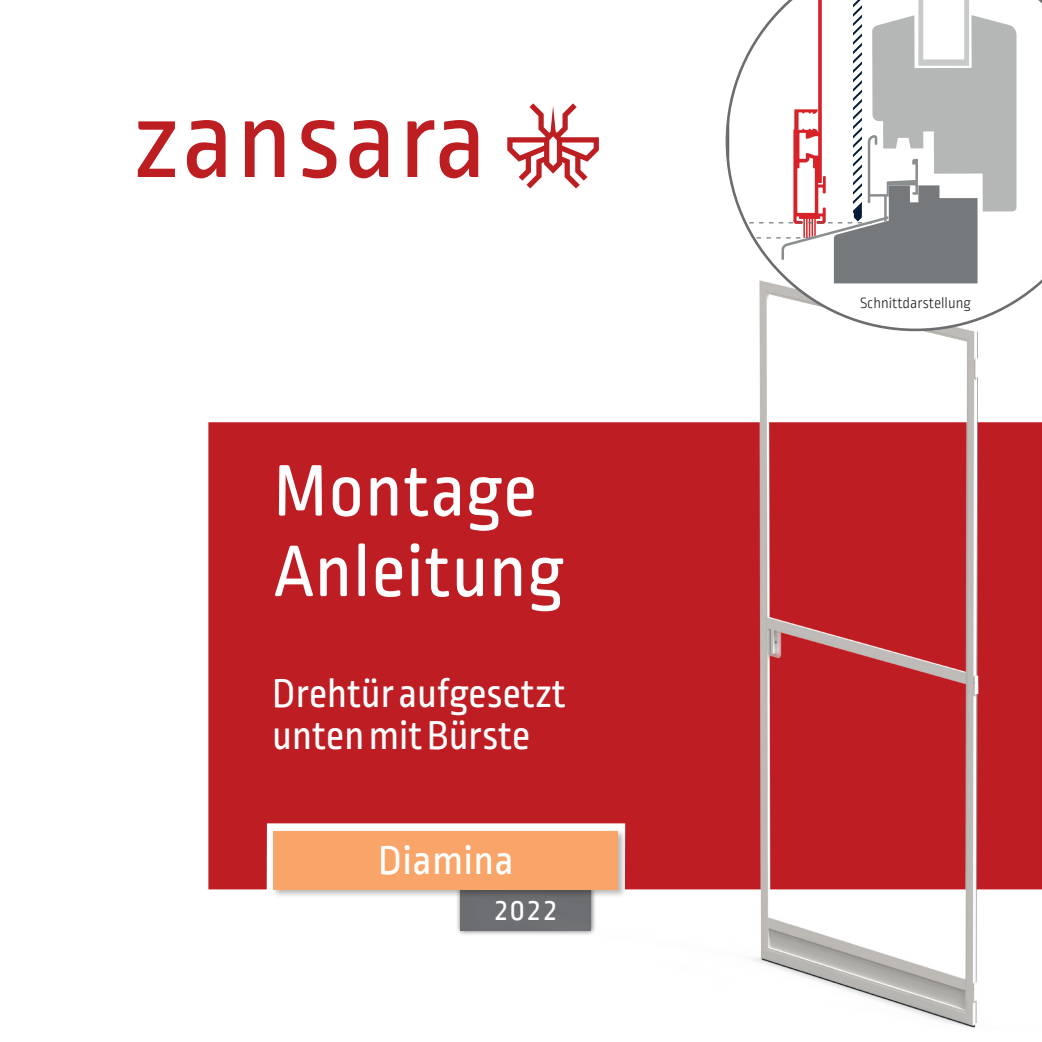
<style>
.page{position:relative;width:1042px;height:1042px;background:#fff}
.page>*{position:absolute;margin:0;border:0;box-sizing:border-box;transform-origin:0 0}
.t1{font:77px/80.5px "Ropa Soft PTT";letter-spacing:.01em;color:#fff}
.t2{font:42px/42px "Ropa Sans Pro";color:#fff}
.t3{font:42px "Ropa Sans";color:#fff}
.t4{font:31.5px "Ropa Sans";color:#fff}
.t5{font:300 15.75px "Ropa Sans Pro";color:#231f20}
</style>
<div class="page">
<div style="left:455px;top:884px;width:141px;height:51px;background:#231f20;opacity:.75"></div>
<div style="left:461px;top:889px;width:130px;height:41px;background:#6c6d70"></div>
<svg style="left:137px;top:103px;width:462px;height:86px"></svg>
<div style="left:208px;top:422px;width:267px;height:467px;background:#be1e23"></div>
<div style="left:271px;top:829px;width:356px;height:69px;background:#231f20;opacity:.31"></div>
<div style="left:273px;top:831px;width:345px;height:58px;background:#f9a569"></div>
<img style="left:475px;top:331px;width:567px;height:697px">
<svg style="left:725px;top:0;width:317px;height:331px"></svg>
<h1 class="t1" style="left:273px;top:455px;width:292px">Montage<br>Anleitung</h1>
<p class="t2" style="left:272px;top:675px;width:295px">Drehtür aufgesetzt unten mit Bürste</p>
<p class="t3" style="left:378px;top:838px;width:137px">Diamina</p>
<p class="t4" style="left:493px;top:893px;width:67px">2022</p>
<p class="t5" style="left:860px;top:295px;width:112px">Schnittdarstellung</p>
</div>
